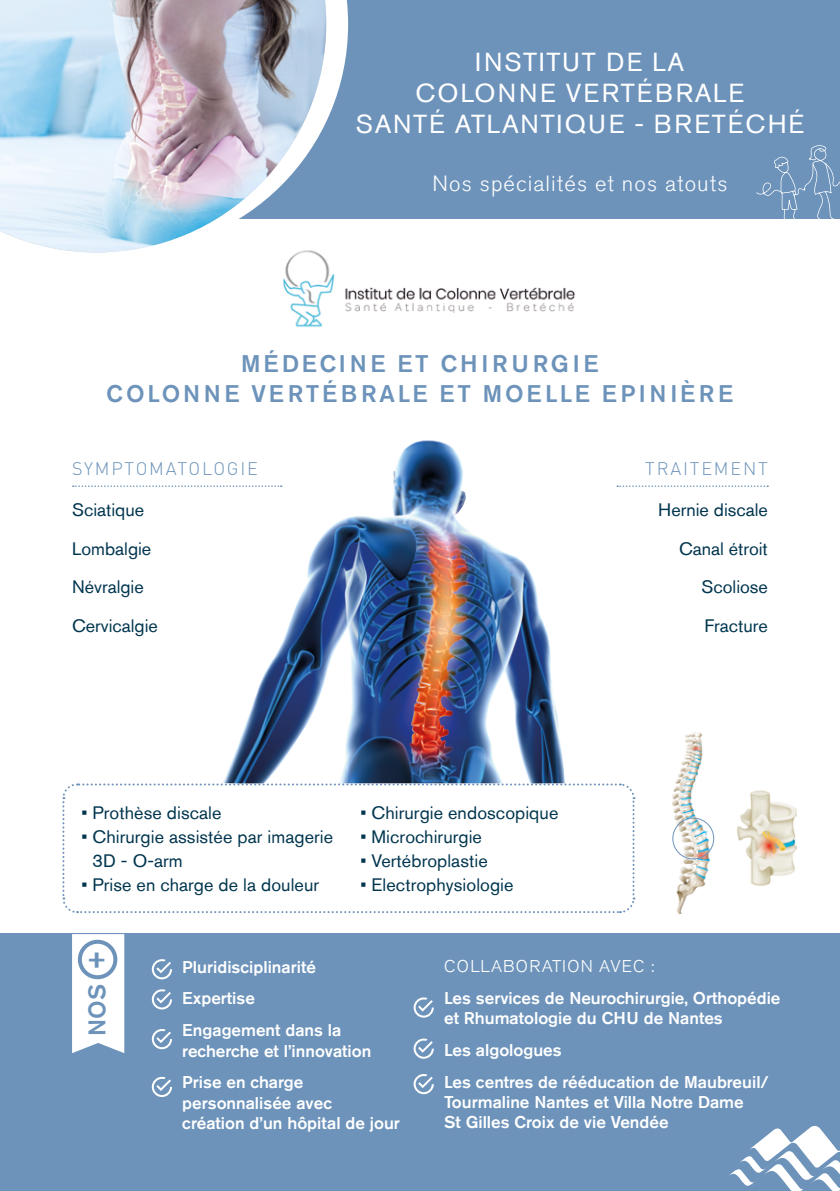
<style>
.page{position:relative;width:840px;height:1191px;background:#fff}
.page>*{position:absolute;margin:0;border:0;box-sizing:border-box;transform-origin:0 0}
.t1{font:500 28.4px "Akzidenz Grotesk Std";color:#6d93ba}
.t2{font:26px "Akzidenz Grotesk Std";letter-spacing:.065em;color:#fff}
.t3{font:26px "Akzidenz Grotesk Std";letter-spacing:.085em;color:#fff}
.t4{font:500 24px/30px "Akzidenz Grotesk Std";letter-spacing:.115em;color:#6d93ba;text-align:center}
.t5{font:300 22px "Akzidenz Grotesk Std";letter-spacing:.05em;color:#fff}
.sous_titre{font:18px/24px "Akzidenz Grotesk Std";letter-spacing:.005em;color:#00354e}
.texte_courant{font:18px "Akzidenz Grotesk Std";color:#00354e}
.sous_titre-2{font:300 18px "DIN";letter-spacing:.1em;color:#6d93ba}
.t6{font:500 17px/20.4px "Akzidenz Grotesk Std";color:#fff}
.t7{font:300 17px "Akzidenz Grotesk Std";letter-spacing:.06em;color:#fff}
</style>
<div class="page">
<img style="left:223px;top:440px;width:341px;height:342px">
<div style="left:154px;top:0;width:685px;height:219px;background:#6d93ba"></div>
<svg style="left:326px;top:0;width:22px;height:122px;fill:#fff"></svg>
<div style="left:0;top:933px;width:839px;height:258px;background:#6d93ba"></div>
<svg style="left:729px;top:1126px;width:110px;height:65px"></svg>
<svg style="left:0;top:0;width:326px;height:252px;background:#c1ccdb"></svg>
<svg style="left:72px;top:934px;width:52px;height:119px;background:#f4f7fa"></svg>
<div style="left:78px;top:939px;width:39px;height:40px;border:4px solid #6d93ba;border-radius:50%"></div>
<svg style="left:413px;top:997px;width:20px;height:20px"></svg>
<svg style="left:413px;top:1038px;width:20px;height:20px"></svg>
<svg style="left:413px;top:1074px;width:20px;height:20px"></svg>
<svg style="left:152px;top:959px;width:20px;height:20px"></svg>
<svg style="left:152px;top:1029px;width:20px;height:20px"></svg>
<svg style="left:152px;top:1076px;width:20px;height:21px"></svg>
<svg style="left:152px;top:989px;width:20px;height:20px"></svg>
<svg style="left:62px;top:782px;width:573px;height:132px"></svg>
<svg style="left:756px;top:145px;width:83px;height:74px"></svg>
<svg style="left:73px;top:485px;width:208px;height:2px"></svg>
<svg style="left:616px;top:485px;width:151px;height:2px"></svg>
<img style="left:672px;top:732px;width:124px;height:182px">
<div style="left:672px;top:817px;width:41px;height:42px;border:1px solid #6d93ba;border-radius:50%"></div>
<img style="left:263px;top:239px;width:312px;height:88px">
<p class="t2" style="left:475px;top:46px;width:210px">INSTITUT DE LA</p>
<p class="t3" style="left:415px;top:77px;width:330px">COLONNE VERTÉBRALE</p>
<p class="t2" style="left:355px;top:108px;width:449px">SANTÉ ATLANTIQUE - BRETÉCHÉ</p>
<p class="t5" style="left:432px;top:171px;width:296px">Nos spécialités et nos atouts</p>
<p class="t4" style="left:106px;top:348px;width:627px">MÉDECINE ET CHIRURGIE<br>COLONNE VERTÉBRALE ET MOELLE EPINIÈRE</p>
<p class="sous_titre-2" style="left:72px;top:457px;width:187px">SYMPTOMATOLOGIE</p>
<p class="sous_titre-2" style="left:645px;top:457px;width:124px">TRAITEMENT</p>
<p class="texte_courant" style="left:72px;top:499px;width:73px">Sciatique</p>
<p class="texte_courant" style="left:72px;top:537px;width:81px">Lombalgie</p>
<p class="texte_courant" style="left:72px;top:576px;width:73px">Névralgie</p>
<p class="texte_courant" style="left:72px;top:615px;width:87px">Cervicalgie</p>
<p class="sous_titre" style="left:81px;top:800px;width:141px">• Prothèse discale</p>
<p class="sous_titre" style="left:92px;top:824px;width:242px;text-indent:-11px">• Chirurgie assistée par imagerie<br>3D - O-arm</p>
<p class="sous_titre" style="left:81px;top:872px;width:239px">• Prise en charge de la douleur</p>
<p class="sous_titre" style="left:360px;top:800px;width:199px">• Chirurgie endoscopique</p>
<p class="sous_titre" style="left:360px;top:824px;width:123px">• Microchirurgie</p>
<p class="sous_titre" style="left:360px;top:848px;width:129px">• Vertébroplastie</p>
<p class="sous_titre" style="left:360px;top:872px;width:154px">• Electrophysiologie</p>
<p class="texte_courant" style="left:658px;top:499px;width:111px">Hernie discale</p>
<p class="texte_courant" style="left:678px;top:537px;width:90px">Canal étroit</p>
<p class="texte_courant" style="left:701px;top:576px;width:68px">Scoliose</p>
<p class="texte_courant" style="left:704px;top:615px;width:65px">Fracture</p>
<p class="t1" style="left:86px;top:941px;width:22px">+</p>
<p class="t7" style="left:444px;top:956px;width:211px">COLLABORATION AVEC :</p>
<p class="t6" style="left:444px;top:987px;width:338px">Les services de Neurochirurgie, Orthopédie et Rhumatologie du CHU de Nantes</p>
<p class="t6" style="left:444px;top:1039px;width:119px">Les algologues</p>
<p class="t6" style="left:444px;top:1071px;width:326px">Les centres de rééducation de Maubreuil/<br>Tourmaline Nantes et Villa Notre Dame<br>St Gilles Croix de vie Vendée</p>
<p class="t6" style="left:182px;top:956px;width:135px">Pluridisciplinarité</p>
<p class="t6" style="left:182px;top:988px;width:74px">Expertise</p>
<p class="t6" style="left:182px;top:1019px;width:190px">Engagement dans la recherche et l’innovation</p>
<p class="t6" style="left:182px;top:1071px;width:219px">Prise en charge personnalisée avec<br>création d’un hôpital de jour</p>
<p class="t4" style="left:81px;top:1035px;width:53px;rotate:-90deg">NOS</p>
</div>
